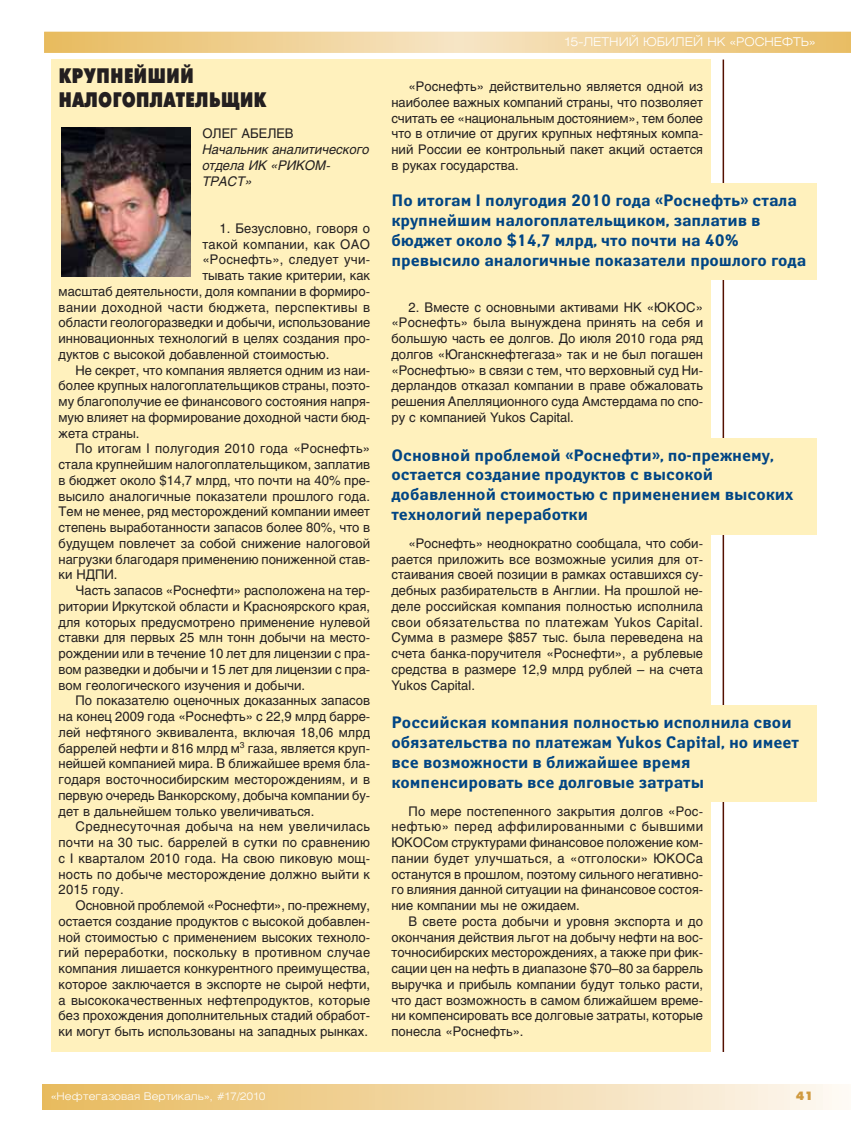
<style>
.page{position:relative;width:851px;height:1127px;background:#fff}
.page>*{position:absolute;margin:0;border:0;box-sizing:border-box;transform-origin:0 0}
.t1{font:700 21px/24px "Futura Futuris X Cond C";color:#231f20}
.t2{font:700 16.5px/19.8px "Yanus C";color:#004584}
.t3{font:13.2px/15.8px "Helios";color:#231f20;text-align:justify}
.t4{font:13.2px "Helios";letter-spacing:.02em;color:#231f20}
.t5{font:italic 13.2px/15.8px "Helios";color:#231f20}
.t6{font:13.2px "Helios";letter-spacing:.03em;color:#231f20}
.t7{font:13.2px "Helios";letter-spacing:.025em;color:#231f20}
.t8{font:300 12px "Helios Ext";color:#fff}
.t9{font:12px "Futura Futuris XC";color:#d09a3f}
.t10{font:300 10.5px "Helios Ext";color:#fff}
</style>
<div class="page">
<div style="left:43px;top:1084px;width:807px;height:26px;background:linear-gradient(to right,#e7b95c,#fdf7f0)"></div>
<svg style="left:44px;top:31px;width:806px;height:22px;background:#efd196"></svg>
<hr style="left:722px;top:60px;width:2px;height:992px;background:#541000">
<div style="left:51px;top:60px;width:659px;height:992px;background:#fff1bd"></div>
<img style="left:62px;top:128px;width:128px;height:149px">
<div style="left:391px;top:183px;width:425px;height:97px;background:#fff1bd"></div>
<div style="left:391px;top:438px;width:425px;height:96px;background:#fff1bd"></div>
<div style="left:391px;top:705px;width:425px;height:97px;background:#fff1bd"></div>
<h1 class="t1" style="left:59px;top:65px;width:209px">КРУПНЕЙШИЙ<br>НАЛОГОПЛАТЕЛЬЩИК</h1>
<p class="t3" style="left:202px;top:127px;width:93px">ОЛЕГ АБЕЛЕВ</p>
<p class="t5" style="left:202px;top:143px;width:168px">Начальник аналитического отдела ИК «РИКОМ-<br>ТРАСТ»</p>
<p class="t3" style="left:219px;top:222px;width:152px">1. Безусловно, говоря о</p>
<p class="t4" style="left:202px;top:239px;width:169px">такой компании, как ОАО</p>
<p class="t4" style="left:202px;top:255px;width:169px">«Роснефть», следует учи-</p>
<p class="t3" style="left:202px;top:269px;width:169px">тывать такие критерии, как</p>
<p class="t3" style="left:59px;top:285px;width:313px">масштаб деятельности, доля компании в формиро-</p>
<p class="t6" style="left:59px;top:302px;width:313px">вании доходной части бюджета, перспективы в</p>
<p class="t3" style="left:59px;top:316px;width:313px">области геологоразведки и добычи, использование</p>
<p class="t3" style="left:59px;top:332px;width:313px">инновационных технологий в целях создания про-</p>
<p class="t3" style="left:59px;top:348px;width:272px">дуктов с высокой добавленной стоимостью.</p>
<p class="t3" style="left:76px;top:363px;width:296px">Не секрет, что компания является одним из наи-</p>
<p class="t3" style="left:59px;top:379px;width:313px">более крупных налогоплательщиков страны, поэто-</p>
<p class="t3" style="left:59px;top:395px;width:313px">му благополучие ее финансового состояния напря-</p>
<p class="t3" style="left:59px;top:411px;width:313px">мую влияет на формирование доходной части бюд-</p>
<p class="t3" style="left:59px;top:426px;width:82px">жета страны.</p>
<p class="t4" style="left:76px;top:444px;width:296px">По итогам I полугодия 2010 года «Роснефть»</p>
<p class="t3" style="left:59px;top:458px;width:313px">стала крупнейшим налогоплательщиком, заплатив</p>
<p class="t3" style="left:59px;top:474px;width:313px">в бюджет около $14,7 млрд, что почти на 40% пре-</p>
<p class="t3" style="left:59px;top:489px;width:313px">высило аналогичные показатели прошлого года.</p>
<p class="t3" style="left:59px;top:505px;width:313px">Тем не менее, ряд месторождений компании имеет</p>
<p class="t3" style="left:59px;top:521px;width:313px">степень выработанности запасов более 80%, что в</p>
<p class="t3" style="left:59px;top:537px;width:313px">будущем повлечет за собой снижение налоговой</p>
<p class="t3" style="left:59px;top:552px;width:313px">нагрузки благодаря применению пониженной став-</p>
<p class="t3" style="left:59px;top:568px;width:60px">ки НДПИ.</p>
<p class="t3" style="left:76px;top:584px;width:296px">Часть запасов «Роснефти» расположена на тер-</p>
<p class="t3" style="left:59px;top:600px;width:313px">ритории Иркутской области и Красноярского края,</p>
<p class="t3" style="left:59px;top:615px;width:313px">для которых предусмотрено применение нулевой</p>
<p class="t3" style="left:59px;top:631px;width:313px">ставки для первых 25 млн тонн добычи на место-</p>
<p class="t3" style="left:59px;top:647px;width:313px">рождении или в течение 10 лет для лицензии с пра-</p>
<p class="t3" style="left:59px;top:663px;width:313px">вом разведки и добычи и 15 лет для лицензии с пра-</p>
<p class="t3" style="left:59px;top:678px;width:248px">вом геологического изучения и добычи.</p>
<p class="t3" style="left:76px;top:694px;width:296px">По показателю оценочных доказанных запасов</p>
<p class="t3" style="left:59px;top:710px;width:313px">на конец 2009 года «Роснефть» с 22,9 млрд барре-</p>
<p class="t3" style="left:59px;top:726px;width:313px">лей нефтяного эквивалента, включая 18,06 млрд</p>
<p class="t3" style="left:59px;top:741px;width:313px">баррелей нефти и 816 млрд м<sup>3</sup> газа, является круп-</p>
<p class="t3" style="left:59px;top:757px;width:313px">нейшей компанией мира. В ближайшее время бла-</p>
<p class="t3" style="left:59px;top:773px;width:313px">годаря восточносибирским месторождениям, и в</p>
<p class="t3" style="left:59px;top:789px;width:313px">первую очередь Ванкорскому, добыча компании бу-</p>
<p class="t3" style="left:59px;top:804px;width:257px">дет в дальнейшем только увеличиваться.</p>
<p class="t7" style="left:76px;top:822px;width:296px">Среднесуточная добыча на нем увеличилась</p>
<p class="t3" style="left:59px;top:836px;width:313px">почти на 30 тыс. баррелей в сутки по сравнению</p>
<p class="t3" style="left:59px;top:852px;width:313px">с I кварталом 2010 года. На свою пиковую мощ-</p>
<p class="t3" style="left:59px;top:867px;width:313px">ность по добыче месторождение должно выйти к</p>
<p class="t3" style="left:59px;top:883px;width:67px">2015 году.</p>
<p class="t3" style="left:76px;top:899px;width:296px">Основной проблемой «Роснефти», по-прежнему,</p>
<p class="t3" style="left:59px;top:915px;width:313px">остается создание продуктов с высокой добавлен-</p>
<p class="t3" style="left:59px;top:930px;width:313px">ной стоимостью с применением высоких техноло-</p>
<p class="t3" style="left:59px;top:946px;width:313px">гий переработки, поскольку в противном случае</p>
<p class="t3" style="left:59px;top:962px;width:313px">компания лишается конкурентного преимущества,</p>
<p class="t3" style="left:59px;top:978px;width:313px">которое заключается в экспорте не сырой нефти,</p>
<p class="t3" style="left:59px;top:993px;width:313px">а высококачественных нефтепродуктов, которые</p>
<p class="t3" style="left:59px;top:1009px;width:313px">без прохождения дополнительных стадий обработ-</p>
<p class="t3" style="left:59px;top:1025px;width:311px">ки могут быть использованы на западных рынках.</p>
<p class="t8" style="left:564px;top:37px;width:252px">15-ЛЕТНИЙ ЮБИЛЕЙ НК «РОСНЕФТЬ»</p>
<p class="t3" style="left:391px;top:80px;width:313px;text-indent:17px">«Роснефть» действительно является одной из наиболее важных компаний страны, что позволяет считать ее «национальным достоянием», тем более что в отличие от других крупных нефтяных компа&shy;ний России ее контрольный пакет акций остается в руках государства.</p>
<p class="t2" style="left:391px;top:192px;width:416px">По итогам I полугодия 2010 года «Роснефть» стала крупнейшим налогоплательщиком, заплатив в бюджет около $14,7 млрд, что почти на 40% превысило аналогичные показатели прошлого года</p>
<p class="t3" style="left:391px;top:300px;width:313px;text-indent:17px">2. Вместе с основными активами НК «ЮКОС» «Роснефть» была вынуждена принять на себя и большую часть ее долгов. До июля 2010 года ряд долгов «Юганскнефтегаза» так и не был погашен «Роснефтью» в связи с тем, что верховный суд Ни&shy;дерландов отказал компании в праве обжаловать решения Апелляционного суда Амстердама по спо&shy;ру с компанией Yukos Capital.</p>
<p class="t2" style="left:391px;top:446px;width:403px">Основной проблемой «Роснефти», по-прежнему, остается создание продуктов с высокой добавленной стоимостью с применением высоких технологий переработки</p>
<p class="t3" style="left:391px;top:537px;width:313px;text-indent:17px">«Роснефть» неоднократно сообщала, что соби&shy;рается приложить все возможные усилия для от&shy;стаивания своей позиции в рамках оставшихся су&shy;дебных разбирательств в Англии. На прошлой не&shy;деле российская компания полностью исполнила свои обязательства по платежам Yukos Capital.<br>Сумма в размере $857 тыс. была переведена на счета банка-поручителя «Роснефти», а рублевые средства в размере 12,9 млрд рублей – на счета Yukos Capital.</p>
<p class="t2" style="left:391px;top:714px;width:409px">Российская компания полностью исполнила свои обязательства по платежам Yukos Capital, но имеет все возможности в ближайшее время компенсировать все долговые затраты</p>
<p class="t3" style="left:391px;top:804px;width:313px;text-indent:17px">По мере постепенного закрытия долгов «Рос&shy;нефтью» перед аффилированными с бывшими ЮКОСом структурами финансовое положение ком&shy;пании будет улучшаться, а «отголоски» ЮКОСа останутся в прошлом, поэтому сильного негативно&shy;го влияния данной ситуации на финансовое состоя&shy;ние компании мы не ожидаем.</p>
<p class="t3" style="left:391px;top:915px;width:313px;text-indent:17px">В свете роста добычи и уровня экспорта и до окончания действия льгот на добычу нефти на вос&shy;точносибирских месторождениях, а также при фик&shy;сации цен на нефть в диапазоне $70–80 за баррель выручка и прибыль компании будут только расти, что даст возможность в самом ближайшем време&shy;ни компенсировать все долговые затраты, которые понесла «Роснефть».</p>
<p class="t10" style="left:51px;top:1092px;width:216px">«Нефтегазовая Вертикаль», #17/2010</p>
<p class="t9" style="left:796px;top:1091px;width:18px">41</p>
</div>
